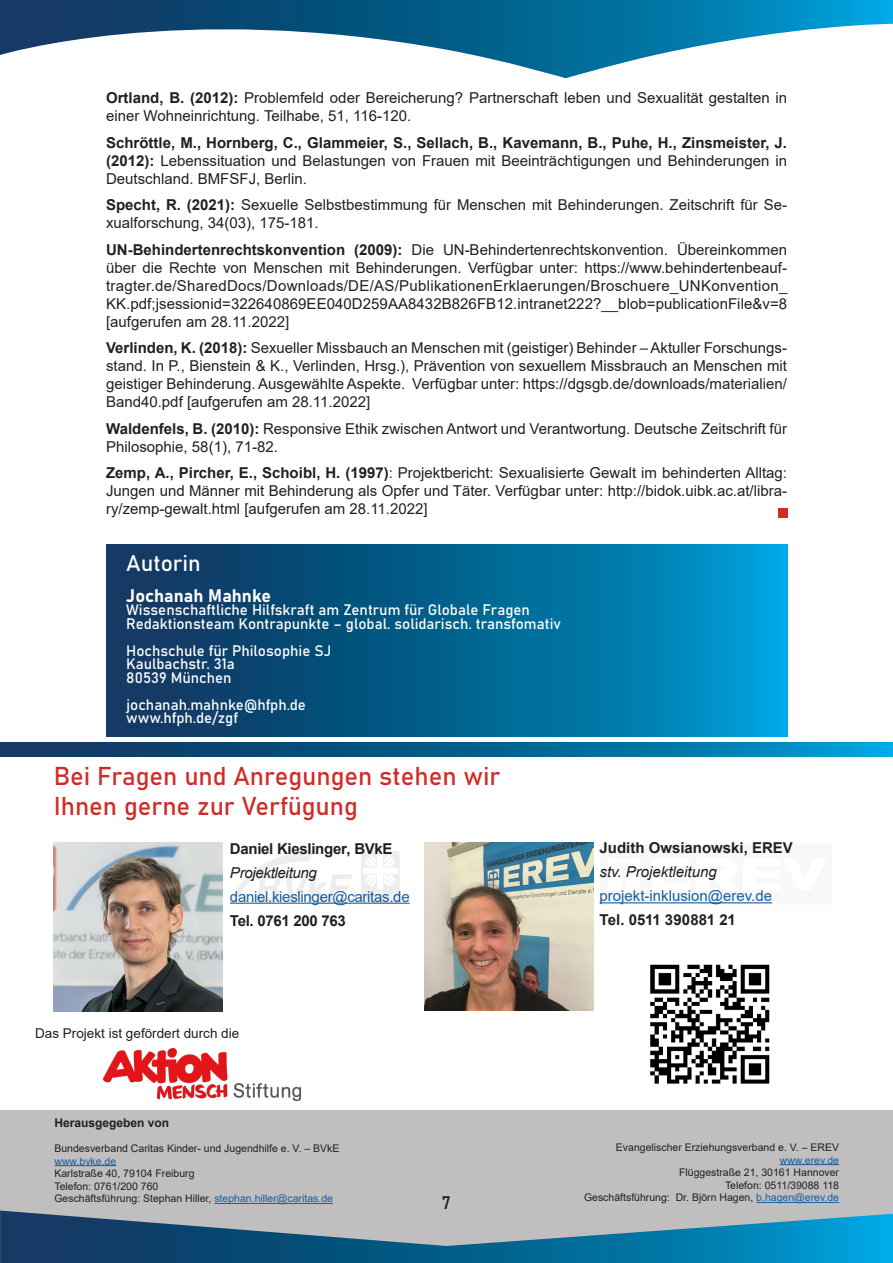
<style>
.page{position:relative;width:893px;height:1263px;background:#fff}
.page>*{position:absolute;margin:0;border:0;box-sizing:border-box;transform-origin:0 0}
.t1{font:25.5px/30.6px "Bahnschrift";color:#cf2c27}
.t2{font:22.5px "Bahnschrift";color:#fff}
.t3{font:18px "Bahnschrift";color:#fff}
.t4{font:18px "Bahnschrift";color:#231f20}
.t5{font:15px/18px "Arial";color:#231f20;text-align:justify}
.t6{font:15px "Bahnschrift";color:#fff}
.t7{font:700 15px "Arial";letter-spacing:-.02em;color:#231f20}
.t8{font:15px "Arial";letter-spacing:-.02em;color:#175d9e}
.t9{font:15px "Arial";color:#175d9e}
.t10{font:700 15px "Arial";color:#231f20}
.t11{font:italic 15px "Arial";color:#231f20}
.t12{font:700 15px "Arial";letter-spacing:.005em;color:#231f20}
.t13{font:italic 15px "Arial";letter-spacing:-.02em;color:#231f20}
.t14{font:13.5px "Arial";color:#231f20}
.t15{font:700 12px "Arial";color:#231f20}
.t16{font:10.5px "Arial";color:#231f20}
.t17{font:10.5px "Arial";color:#175d9e}
.s1{font-weight:700}
.s2{color:#175d9e}
</style>
<div class="page">
<svg style="left:0;top:0;width:893px;height:78px"></svg>
<svg style="left:106px;top:545px;width:681px;height:192px;background:#046492"></svg>
<div style="left:778px;top:508px;width:9px;height:9px;background:#cf2c27"></div>
<hr style="left:230px;top:903px;width:180px;height:1px;background:#175d9e">
<div style="left:600px;top:844px;width:232px;height:61px;background:#f8f8f8"></div>
<hr style="left:599px;top:902px;width:173px;height:1px;background:#175d9e">
<svg style="left:230px;top:851px;width:122px;height:52px"></svg>
<svg style="left:361px;top:851px;width:39px;height:52px"></svg>
<img style="left:103px;top:1048px;width:198px;height:52px">
<img style="left:54px;top:842px;width:169px;height:169px">
<img style="left:650px;top:964px;width:120px;height:119px">
<svg style="left:0;top:743px;width:893px;height:13px;background:#04618f"></svg>
<div style="left:0;top:1110px;width:893px;height:153px;background:#c0bebf"></div>
<hr style="left:54px;top:1165px;width:62px;height:1px;background:#175d9e">
<hr style="left:214px;top:1203px;width:119px;height:1px;background:#175d9e">
<hr style="left:780px;top:1164px;width:59px;height:1px;background:#175d9e">
<hr style="left:756px;top:1202px;width:83px;height:1px;background:#175d9e">
<svg style="left:0;top:1210px;width:893px;height:53px"></svg>
<img style="left:424px;top:842px;width:170px;height:169px">
<p class="t5" style="left:106px;top:89px;width:682px"><span class="s1">Ortland, B. (2012):</span> Problemfeld oder Bereicherung? Partnerschaft leben und Sexualität gestalten in einer Wohneinrichtung. Teilhabe, 51, 116-120.</p>
<p class="t5" style="left:106px;top:133px;width:682px"><span class="s1">Schröttle, M., Hornberg, C., Glammeier, S., Sellach, B., Kavemann, B., Puhe, H., Zinsmeister, J. (2012):</span> Lebenssituation und Belastungen von Frauen mit Beeinträchtigungen und Behinderungen in Deutschland. BMFSFJ, Berlin.</p>
<p class="t5" style="left:106px;top:196px;width:682px"><span class="s1">Specht, R. (2021):</span> Sexuelle Selbstbestimmung für Menschen mit Behinderungen. Zeitschrift für Se&shy;xualforschung, 34(03), 175-181.</p>
<p class="t5" style="left:106px;top:240px;width:683px"><span class="s1">UN-Behindertenrechtskonvention (2009):</span> Die UN-Behindertenrechtskonvention. Übereinkommen über die Rechte von Menschen mit Behinderungen. Verfügbar unter: https://www.behindertenbeauf&shy;tragter.de/SharedDocs/Downloads/DE/AS/PublikationenErklaerungen/Broschuere_UNKonvention_ KK.pdf;jsessionid=322640869EE040D259AA8432B826FB12.intranet222?__blob=publicationFile&amp;v=8 [aufgerufen am 28.11.2022]</p>
<p class="t5" style="left:106px;top:339px;width:682px"><span class="s1">Verlinden, K. (2018):</span> Sexueller Missbauch an Menschen mit (geistiger) Behinder – Aktuller Forschungs&shy;stand. In P., Bienstein &amp; K., Verlinden, Hrsg.), Prävention von sexuellem Missbrauch an Menschen mit geistiger Behinderung. Ausgewählte Aspekte. Verfügbar unter: https://dgsgb.de/downloads/materialien/ Band40.pdf [aufgerufen am 28.11.2022]</p>
<p class="t5" style="left:106px;top:419px;width:682px"><span class="s1">Waldenfels, B. (2010):</span> Responsive Ethik zwischen Antwort und Verantwortung. Deutsche Zeitschrift für<br>Philosophie, 58(1), 71-82.</p>
<p class="t5" style="left:106px;top:464px;width:682px"><span class="s1">Zemp, A., Pircher, E., Schoibl, H. (1997)</span>: Projektbericht: Sexualisierte Gewalt im behinderten Alltag:<br>Jungen und Männer mit Behinderung als Opfer und Täter. Verfügbar unter: http://bidok.uibk.ac.at/libra&shy;ry/zemp-gewalt.html [aufgerufen am 28.11.2022]</p>
<p class="t2" style="left:126px;top:546px;width:76px">Autorin</p>
<p class="t3" style="left:126px;top:582px;width:146px">Jochanah Mahnke</p>
<p class="t6" style="left:126px;top:599px;width:405px">Wissenschaftliche Hilfskraft am Zentrum für Globale Fragen</p>
<p class="t6" style="left:126px;top:612px;width:436px">Redaktionsteam Kontrapunkte – global. solidarisch. transfomativ</p>
<p class="t6" style="left:126px;top:639px;width:207px">Hochschule für Philosophie SJ</p>
<p class="t6" style="left:126px;top:653px;width:110px">Kaulbachstr. 31a</p>
<p class="t6" style="left:126px;top:666px;width:107px">80539 München</p>
<p class="t6" style="left:126px;top:693px;width:181px">jochanah.mahnke@hfph.de</p>
<p class="t6" style="left:126px;top:707px;width:113px">www.hfph.de/zgf</p>
<p class="t1" style="left:54px;top:758px;width:448px">Bei Fragen und Anregungen stehen wir<br>Ihnen gerne zur Verfügung</p>
<p class="t7" style="left:230px;top:838px;width:164px">Daniel Kieslinger, BVkE</p>
<p class="t13" style="left:230px;top:863px;width:88px">Projektleitung</p>
<p class="t8" style="left:230px;top:886px;width:181px">daniel.kieslinger@caritas.de</p>
<p class="t7" style="left:230px;top:910px;width:117px">Tel. 0761 200 763</p>
<p class="t14" style="left:35px;top:1024px;width:206px">Das Projekt ist gefördert durch die</p>
<p class="t15" style="left:54px;top:1114px;width:116px">Herausgegeben von</p>
<p class="t16" style="left:54px;top:1141px;width:287px">Bundesverband Caritas Kinder- und Jugendhilfe e. V. – BVkE</p>
<p class="t17" style="left:54px;top:1153px;width:63px">www.bvke.de</p>
<p class="t16" style="left:54px;top:1166px;width:142px">Karlstraße 40, 79104 Freiburg</p>
<p class="t16" style="left:54px;top:1179px;width:105px">Telefon: 0761/200 760</p>
<p class="t16" style="left:54px;top:1191px;width:280px">Geschäftsführung: Stephan Hiller, <span class="s2">stephan.hiller@caritas.de</span></p>
<p class="t4" style="left:442px;top:1189px;width:11px">7</p>
<p class="t10" style="left:599px;top:837px;width:195px">Judith Owsianowski, EREV</p>
<p class="t11" style="left:599px;top:862px;width:119px">stv. Projektleitung</p>
<p class="t9" style="left:599px;top:886px;width:174px">projekt-inklusion@erev.de</p>
<p class="t12" style="left:599px;top:909px;width:138px">Tel. 0511 390881 21</p>
<p class="t16" style="left:616px;top:1140px;width:225px">Evangelischer Erziehungsverband e. V. – EREV</p>
<p class="t17" style="left:780px;top:1152px;width:61px">www.erev.de</p>
<p class="t16" style="left:679px;top:1165px;width:161px">Flüggestraße 21, 30161 Hannover</p>
<p class="t16" style="left:725px;top:1178px;width:116px">Telefon: 0511/39088 118</p>
<p class="t16" style="left:584px;top:1190px;width:257px">Geschäftsführung: Dr. Björn Hagen, <span class="s2">b.hagen@erev.de</span></p>
</div>
